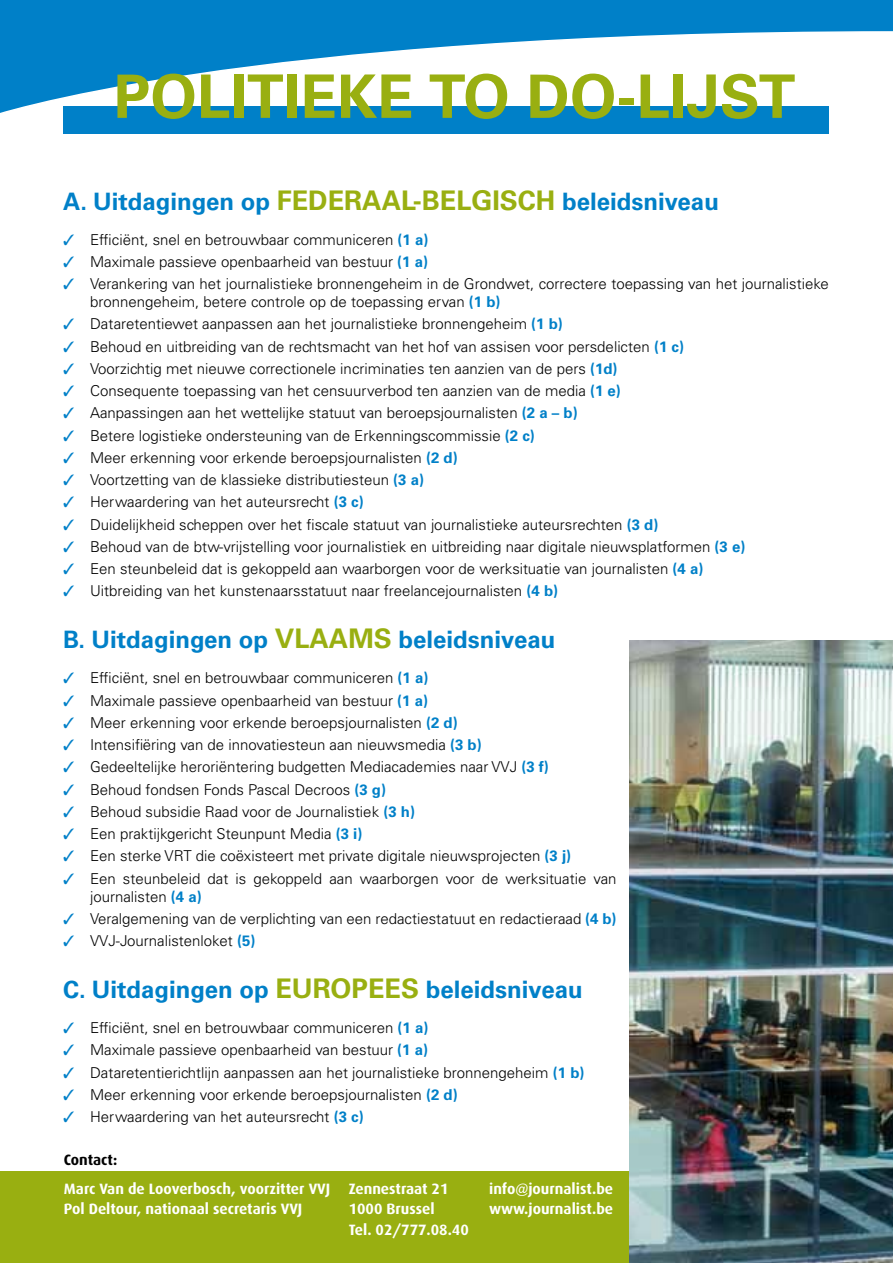
<style>
.page{position:relative;width:893px;height:1263px;background:#fff}
.page>*{position:absolute;margin:0;border:0;box-sizing:border-box;transform-origin:0 0}
.t1{font:700 60px "Univers LT Std";color:#99af11}
.t2{font:700 24px "Univers LT Std";color:#0080c8}
.t3{font:300 15px/18px "Univers LT Std";color:#000}
.t4{font:700 15px/20.2px "Dax";color:#fff}
.t5{font:700 15px "Dax";color:#000}
.s1{font-size:27px;color:#99af11}
.s2{color:#0080c8}
.s3{font-weight:700;color:#0080c8}
</style>
<div class="page">
<svg style="left:0;top:0;width:893px;height:119px"></svg>
<div style="left:0;top:1172px;width:893px;height:91px;background:#99af11"></div>
<div style="left:64px;top:106px;width:765px;height:28px;background:#0080c8"></div>
<img style="left:629px;top:641px;width:264px;height:622px">
<h1 class="t1" style="left:114px;top:62px;width:683px">POLITIEKE TO DO-LIJST</h1>
<h2 class="t2" style="left:63px;top:187px;width:657px">A. Uitdagingen op <span class="s1">FEDERAAL-BELGISCH</span> beleidsniveau</h2>
<p class="t3" style="left:63px;top:230px;width:367px"><span class="s2">✓</span> Efficiënt, snel en betrouwbaar communiceren <span class="s3">(1 a)</span></p>
<p class="t3" style="left:63px;top:253px;width:366px"><span class="s2">✓</span> Maximale passieve openbaarheid van bestuur <span class="s3">(1 a)</span></p>
<p class="t3" style="left:90px;top:275px;width:740px;text-indent:-27px"><span class="s2">✓</span> Verankering van het journalistieke bronnengeheim in de Grondwet, correctere toepassing van het journalistieke bronnengeheim, betere controle op de toepassing ervan <span class="s3">(1 b)</span></p>
<p class="t3" style="left:63px;top:315px;width:501px"><span class="s2">✓</span> Dataretentiewet aanpassen aan het journalistieke bronnengeheim <span class="s3">(1 b)</span></p>
<p class="t3" style="left:63px;top:337px;width:622px"><span class="s2">✓</span> Behoud en uitbreiding van de rechtsmacht van het hof van assisen voor persdelicten <span class="s3">(1 c)</span></p>
<p class="t3" style="left:63px;top:360px;width:556px"><span class="s2">✓</span> Voorzichtig met nieuwe correctionele incriminaties ten aanzien van de pers <span class="s3">(1d)</span></p>
<p class="t3" style="left:63px;top:382px;width:559px"><span class="s2">✓</span> Consequente toepassing van het censuurverbod ten aanzien van de media <span class="s3">(1 e)</span></p>
<p class="t3" style="left:63px;top:404px;width:516px"><span class="s2">✓</span> Aanpassingen aan het wettelijke statuut van beroepsjournalisten <span class="s3">(2 a – b)</span></p>
<p class="t3" style="left:63px;top:426px;width:473px"><span class="s2">✓</span> Betere logistieke ondersteuning van de Erkenningscommissie <span class="s3">(2 c)</span></p>
<p class="t3" style="left:63px;top:449px;width:396px"><span class="s2">✓</span> Meer erkenning voor erkende beroepsjournalisten <span class="s3">(2 d)</span></p>
<p class="t3" style="left:63px;top:471px;width:362px"><span class="s2">✓</span> Voortzetting van de klassieke distributiesteun <span class="s3">(3 a)</span></p>
<p class="t3" style="left:63px;top:493px;width:302px"><span class="s2">✓</span> Herwaardering van het auteursrecht <span class="s3">(3 c)</span></p>
<p class="t3" style="left:63px;top:515px;width:597px"><span class="s2">✓</span> Duidelijkheid scheppen over het fiscale statuut van journalistieke auteursrechten <span class="s3">(3 d)</span></p>
<p class="t3" style="left:63px;top:537px;width:684px"><span class="s2">✓</span> Behoud van de btw-vrijstelling voor journalistiek en uitbreiding naar digitale nieuwsplatformen <span class="s3">(3 e)</span></p>
<p class="t3" style="left:63px;top:560px;width:642px"><span class="s2">✓</span> Een steunbeleid dat is gekoppeld aan waarborgen voor de werksituatie van journalisten <span class="s3">(4 a)</span></p>
<p class="t3" style="left:63px;top:582px;width:497px"><span class="s2">✓</span> Uitbreiding van het kunstenaarsstatuut naar freelancejournalisten <span class="s3">(4 b)</span></p>
<h2 class="t2" style="left:63px;top:626px;width:494px">B. Uitdagingen op <span class="s1">VLAAMS</span> beleidsniveau</h2>
<p class="t3" style="left:63px;top:669px;width:367px"><span class="s2">✓</span> Efficiënt, snel en betrouwbaar communiceren <span class="s3">(1 a)</span></p>
<p class="t3" style="left:63px;top:691px;width:366px"><span class="s2">✓</span> Maximale passieve openbaarheid van bestuur <span class="s3">(1 a)</span></p>
<p class="t3" style="left:63px;top:714px;width:396px"><span class="s2">✓</span> Meer erkenning voor erkende beroepsjournalisten <span class="s3">(2 d)</span></p>
<p class="t3" style="left:63px;top:736px;width:420px"><span class="s2">✓</span> Intensifiëring van de innovatiesteun aan nieuwsmedia <span class="s3">(3 b)</span></p>
<p class="t3" style="left:63px;top:758px;width:487px"><span class="s2">✓</span> Gedeeltelijke heroriëntering budgetten Mediacademies naar VVJ <span class="s3">(3 f)</span></p>
<p class="t3" style="left:63px;top:780px;width:324px"><span class="s2">✓</span> Behoud fondsen Fonds Pascal Decroos <span class="s3">(3 g)</span></p>
<p class="t3" style="left:63px;top:803px;width:353px"><span class="s2">✓</span> Behoud subsidie Raad voor de Journalistiek <span class="s3">(3 h)</span></p>
<p class="t3" style="left:63px;top:825px;width:301px"><span class="s2">✓</span> Een praktijkgericht Steunpunt Media <span class="s3">(3 i)</span></p>
<p class="t3" style="left:63px;top:847px;width:510px"><span class="s2">✓</span> Een sterke VRT die coëxisteert met private digitale nieuwsprojecten <span class="s3">(3 j)</span></p>
<p class="t3" style="left:90px;top:869px;width:528px;text-indent:-27px"><span class="s2">✓</span> Een steunbeleid dat is gekoppeld aan waarborgen voor de werksituatie van journalisten <span class="s3">(4 a)</span></p>
<p class="t3" style="left:63px;top:909px;width:555px"><span class="s2">✓</span> Veralgemening van de verplichting van een redactiestatuut en redactieraad <span class="s3">(4 b)</span></p>
<p class="t3" style="left:63px;top:932px;width:194px"><span class="s2">✓</span> VVJ-Journalistenloket <span class="s3">(5)</span></p>
<h2 class="t2" style="left:63px;top:976px;width:521px">C. Uitdagingen op <span class="s1">EUROPEES</span> beleidsniveau</h2>
<p class="t3" style="left:63px;top:1019px;width:367px"><span class="s2">✓</span> Efficiënt, snel en betrouwbaar communiceren <span class="s3">(1 a)</span></p>
<p class="t3" style="left:63px;top:1041px;width:366px"><span class="s2">✓</span> Maximale passieve openbaarheid van bestuur <span class="s3">(1 a)</span></p>
<p class="t3" style="left:63px;top:1063px;width:523px"><span class="s2">✓</span> Dataretentierichtlijn aanpassen aan het journalistieke bronnengeheim <span class="s3">(1 b)</span></p>
<p class="t3" style="left:63px;top:1086px;width:396px"><span class="s2">✓</span> Meer erkenning voor erkende beroepsjournalisten <span class="s3">(2 d)</span></p>
<p class="t3" style="left:63px;top:1108px;width:302px"><span class="s2">✓</span> Herwaardering van het auteursrecht <span class="s3">(3 c)</span></p>
<p class="t5" style="left:64px;top:1151px;width:55px">Contact:</p>
<p class="t4" style="left:64px;top:1179px;width:268px">Marc Van de Looverbosch, voorzitter VVJ<br>Pol Deltour, nationaal secretaris VVJ</p>
<p class="t4" style="left:489px;top:1179px;width:126px">info@journalist.be www.journalist.be</p>
<p class="t4" style="left:349px;top:1179px;width:122px">Zennestraat 21<br>1000 Brussel<br>Tel. 02/777.08.40</p>
</div>
